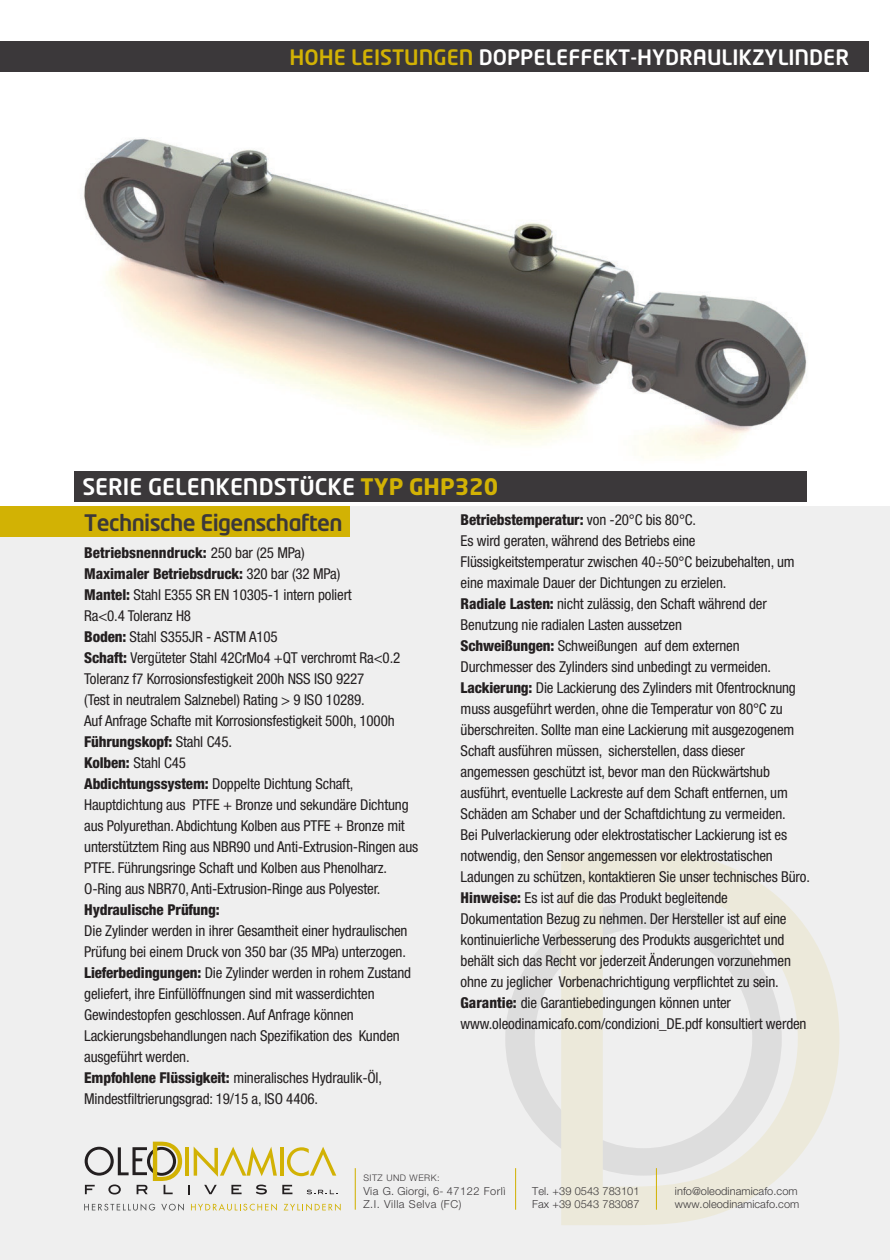
<style>
.page{position:relative;width:890px;height:1260px;background:#fff}
.page>*{position:absolute;margin:0;border:0;box-sizing:border-box;transform-origin:0 0}
.t1{font:500 22.5px "Neo Tech";color:#fff}
.t2{font:500 22.5px "Neo Tech";letter-spacing:-.025em;color:#3b383a}
.t3{font:500 21px "Neo Tech";color:#fff}
.t4{font:condensed 15px/21px "Helvetica Neue LT Std";letter-spacing:-.01em;color:#231f20}
.t5{font:800 condensed 15px "Helvetica Neue LT Std";letter-spacing:-.01em;color:#231f20}
.t6{font:300 10.95px/13.2px "Helvetica Neue LT Std";letter-spacing:.005em;color:#3b383a}
.t7{font:300 10.95px/13.2px "Helvetica Neue LT Std";letter-spacing:.05em;color:#3b383a}
.t8{font:300 9px "Helvetica Neue LT Std";letter-spacing:.055em;color:#3b383a}
.s1{color:#d2b204}
.s2{font-family:"Myriad Pro";font-weight:700}
.s3{font-weight:700;color:#d2b204}
.s4{font-weight:800}
</style>
<div class="page">
<img style="left:4px;top:41px;width:886px;height:466px">
<div style="left:0;top:507px;width:890px;height:753px;background:#efefef"></div>
<svg style="left:505px;top:929px;width:56px;height:246px"></svg>
<svg style="left:561px;top:851px;width:278px;height:374px"></svg>
<div style="left:0;top:41px;width:868px;height:31px;background:#3b383a"></div>
<div style="left:0;top:507px;width:350px;height:30px;background:#d2b204"></div>
<div style="left:74px;top:471px;width:733px;height:30px;background:#3b383a"></div>
<hr style="left:515px;top:1168px;width:1px;height:41px;background:#d2b204">
<hr style="left:355px;top:1168px;width:1px;height:41px;background:#d2b204">
<hr style="left:656px;top:1168px;width:1px;height:41px;background:#d2b204">
<hr style="left:185px;top:1147px;width:4px;height:28px;background:#d2b204">
<svg style="left:194px;top:1147px;width:83px;height:30px"></svg>
<hr style="left:280px;top:1147px;width:3px;height:28px;background:#d2b204">
<svg style="left:287px;top:1147px;width:49px;height:29px"></svg>
<svg style="left:85px;top:1141px;width:97px;height:53px"></svg>
<svg style="left:204px;top:1185px;width:13px;height:9px"></svg>
<svg style="left:231px;top:1185px;width:11px;height:9px"></svg>
<svg style="left:256px;top:1184px;width:11px;height:10px"></svg>
<svg style="left:282px;top:1185px;width:10px;height:9px"></svg>
<svg style="left:307px;top:1189px;width:31px;height:5px"></svg>
<svg style="left:84px;top:1203px;width:71px;height:7px"></svg>
<svg style="left:161px;top:1203px;width:23px;height:8px"></svg>
<svg style="left:191px;top:1203px;width:86px;height:7px"></svg>
<svg style="left:284px;top:1203px;width:57px;height:7px"></svg>
<h2 class="t3" style="left:290px;top:48px;width:561px"><span class="s1">HOHE LEISTUNGEN</span> DOPPELEFFEKT-HYDRAULIKZYLINDER</h2>
<h1 class="t1" style="left:82px;top:478px;width:417px">SERIE GELENKENDST<span class="s2">Ü</span>CKE <span class="s3">TYP GHP320</span></h1>
<h1 class="t2" style="left:84px;top:514px;width:260px">Technische Eigenschaften</h1>
<p class="t4" style="left:84px;top:542px;width:336px"><span class="s4">Betriebsnenndruck:</span> 250 bar (25 MPa)<br><span class="s4">Maximaler Betriebsdruck:</span> 320 bar (32 MPa)<br><span class="s4">Mantel:</span> Stahl E355 SR EN 10305-1 intern poliert<br>Ra&lt;0.4 Toleranz H8<br><span class="s4">Boden:</span> Stahl S355JR - ASTM A105<br><span class="s4">Schaft:</span> Vergüteter Stahl 42CrMo4 +QT verchromt Ra&lt;0.2<br>Toleranz f7 Korrosionsfestigkeit 200h NSS ISO 9227<br>(Test in neutralem Salznebel) Rating &gt; 9 ISO 10289.<br>Auf Anfrage Schafte mit Korrosionsfestigkeit 500h, 1000h <span class="s4">Führungskopf:</span> Stahl C45.<br><span class="s4">Kolben:</span> Stahl C45<br><span class="s4">Abdichtungssystem:</span> Doppelte Dichtung Schaft, Hauptdichtung aus PTFE + Bronze und sekundäre Dichtung aus Polyurethan. Abdichtung Kolben aus PTFE + Bronze mit unterstütztem Ring aus NBR90 und Anti-Extrusion-Ringen aus PTFE. Führungsringe Schaft und Kolben aus Phenolharz.<br>O-Ring aus NBR70, Anti-Extrusion-Ringe aus Polyester.</p>
<p class="t5" style="left:84px;top:901px;width:137px">Hydraulische Prüfung:</p>
<p class="t4" style="left:84px;top:920px;width:328px">Die Zylinder werden in ihrer Gesamtheit einer hydraulischen Prüfung bei einem Druck von 350 bar (35 MPa) unterzogen.<br><span class="s4">Lieferbedingungen:</span> Die Zylinder werden in rohem Zustand geliefert, ihre Einfüllöffnungen sind mit wasserdichten Gewindestopfen geschlossen. Auf Anfrage können Lackierungsbehandlungen nach Spezifikation des Kunden ausgeführt werden.<br><span class="s4">Empfohlene Flüssigkeit:</span> mineralisches Hydraulik-Öl, Mindestfiltrierungsgrad: 19/15 a, ISO 4406.</p>
<p class="t4" style="left:461px;top:509px;width:351px"><span class="s4">Betriebstemperatur:</span> von -20°C bis 80°C.<br>Es wird geraten, während des Betriebs eine Flüssigkeitstemperatur zwischen 40÷50°C beizubehalten, um eine maximale Dauer der Dichtungen zu erzielen.<br><span class="s4">Radiale Lasten:</span> nicht zulässig, den Schaft während der Benutzung nie radialen Lasten aussetzen<br><span class="s4">Schweißungen:</span> Schweißungen auf dem externen Durchmesser des Zylinders sind unbedingt zu vermeiden.<br><span class="s4">Lackierung:</span> Die Lackierung des Zylinders mit Ofentrocknung muss ausgeführt werden, ohne die Temperatur von 80°C zu überschreiten. Sollte man eine Lackierung mit ausgezogenem Schaft ausführen müssen, sicherstellen, dass dieser angemessen geschützt ist, bevor man den Rückwärtshub ausführt, eventuelle Lackreste auf dem Schaft entfernen, um Schäden am Schaber und der Schaftdichtung zu vermeiden.<br>Bei Pulverlackierung oder elektrostatischer Lackierung ist es notwendig, den Sensor angemessen vor elektrostatischen Ladungen zu schützen, kontaktieren Sie unser technisches Büro.<br><span class="s4">Hinweise:</span> Es ist auf die das Produkt begleitende Dokumentation Bezug zu nehmen. Der Hersteller ist auf eine kontinuierliche Verbesserung des Produkts ausgerichtet und behält sich das Recht vor jederzeit Änderungen vorzunehmen ohne zu jeglicher Vorbenachrichtigung verpflichtet zu sein.<br><span class="s4">Garantie:</span> die Garantiebedingungen können unter www.oleodinamicafo.com/condizioni_DE.pdf konsultiert werden</p>
<p class="t8" style="left:363px;top:1172px;width:78px">SITZ UND WERK:</p>
<p class="t7" style="left:363px;top:1184px;width:144px">Via G. Giorgi, 6- 47122 Forlì<br>Z.I. Villa Selva (FC)</p>
<p class="t6" style="left:532px;top:1184px;width:109px">Tel. +39 0543 783101<br>Fax +39 0543 783087</p>
<p class="t6" style="left:675px;top:1184px;width:126px">info@oleodinamicafo.com www.oleodinamicafo.com</p>
</div>
